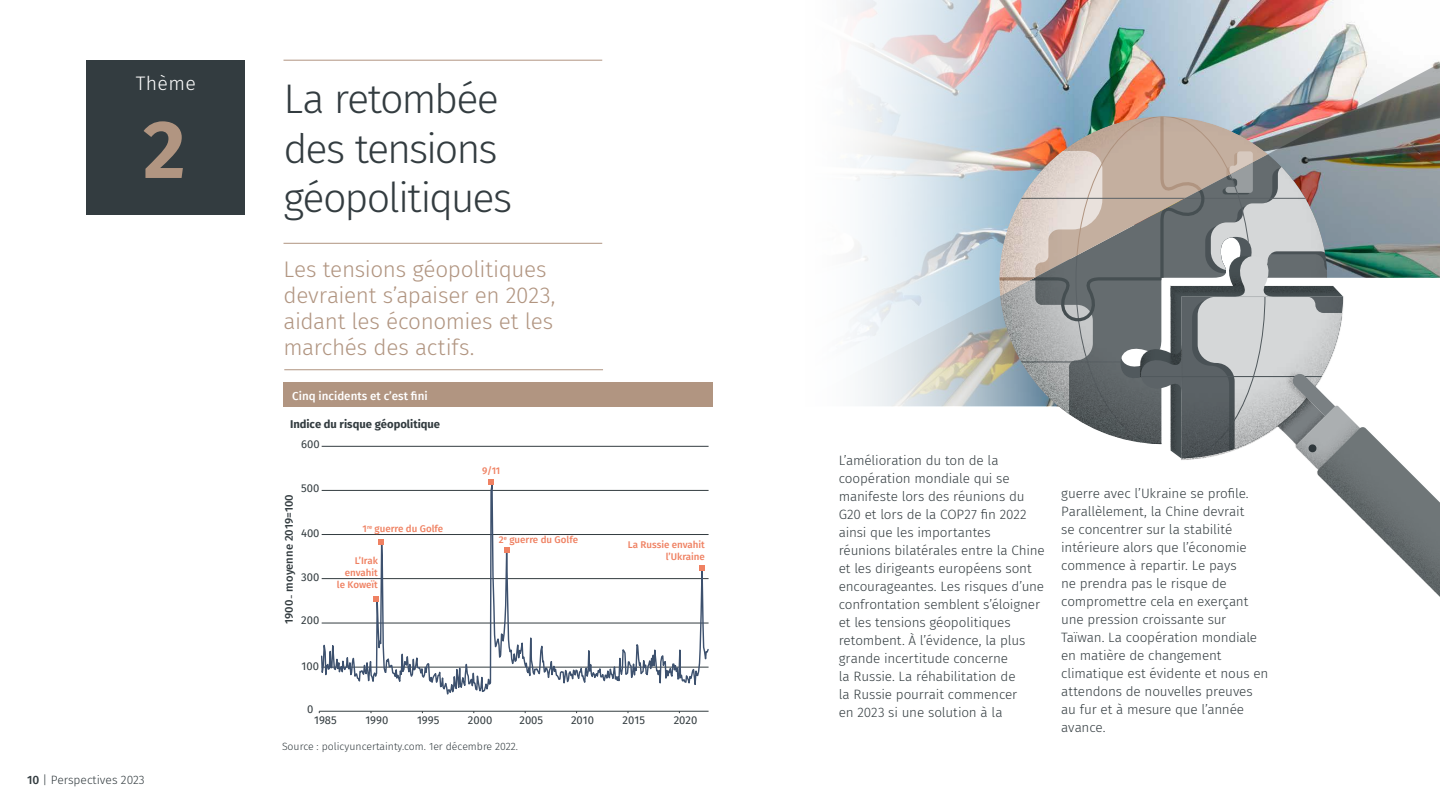
<style>
.page{position:relative;width:1440px;height:810px;background:#fff}
.page>*{position:absolute;margin:0;border:0;box-sizing:border-box;transform-origin:0 0}
.t1{font:700 82.05px "Fira Sans";color:#b19581}
.t2{font:300 41.25px/49.5px "Fira Sans";letter-spacing:-.05em;color:#333c40}
.t3{font:300 22.5px/26.2px "Fira Sans";letter-spacing:-.015em;color:#b19581}
.t4{font:300 19.5px "Fira Sans";letter-spacing:.02em;color:#fff}
.t5{font:300 13.5px/18px "Fira Sans";letter-spacing:-.01em;color:#333c40}
.t6{font:300 12px "Fira Sans";color:#333c40}
.t7{font:500 11.55px "Fira Sans";color:#fff}
.t8{font:11.25px "Fira Sans";color:#333c40}
.t9{font:700 11.25px "Fira Sans";color:#333c40}
.t10{font:500 11.25px "Fira Sans";color:#333c40}
.t11{font:300 10.5px "Fira Sans";color:#333c40}
.t12{font:500 9.75px/11.7px "Fira Sans";color:#ef8162;text-align:right}
.s1{font-weight:500}
.s2{font-weight:400}
</style>
<div class="page">
<hr style="left:284px;top:370px;width:319px;height:1px;background:#b19581">
<div style="left:87px;top:60px;width:158px;height:155px;background:#333c40"></div>
<div style="left:283px;top:382px;width:429px;height:25px;background:#b19581"></div>
<hr style="left:322px;top:446px;width:387px;height:1px;background:#333c40">
<svg style="left:319px;top:479px;width:390px;height:234px"></svg>
<img style="left:1072px;top:0;width:368px;height:63px">
<img style="left:1072px;top:63px;width:368px;height:54px">
<svg style="left:853px;top:0;width:219px;height:407px"></svg>
<svg style="left:1000px;top:117px;width:440px;height:480px"></svg>
<img style="left:1306px;top:416px;width:134px;height:129px">
<hr style="left:284px;top:60px;width:318px;height:1px;background:#b19581">
<hr style="left:284px;top:243px;width:318px;height:1px;background:#b19581">
<h3 class="t4" style="left:136px;top:69px;width:62px">Thème</h3>
<h1 class="t1" style="left:143px;top:80px;width:44px">2</h1>
<p class="t6" style="left:27px;top:771px;width:119px"><span class="s1">10</span> | Perspectives 2023</p>
<h2 class="t2" style="left:284px;top:74px;width:230px">La retombée des tensions géopolitiques</h2>
<h3 class="t3" style="left:284px;top:255px;width:273px">Les tensions géopolitiques devraient s’apaiser en 2023, aidant les économies et les marchés des actifs.</h3>
<p class="t7" style="left:292px;top:387px;width:137px">Cinq incidents et c’est fini</p>
<p class="t9" style="left:290px;top:415px;width:152px">Indice du risque géopolitique</p>
<p class="t8" style="left:301px;top:436px;width:20px">600</p>
<p class="t8" style="left:301px;top:480px;width:20px">500</p>
<p class="t10" style="left:280px;top:624px;width:131px;rotate:-90deg">1900<span class="s2">-</span> moyenne 2019=100</p>
<p class="t8" style="left:301px;top:524px;width:20px">400</p>
<p class="t8" style="left:301px;top:569px;width:20px">300</p>
<p class="t8" style="left:301px;top:612px;width:20px">200</p>
<p class="t8" style="left:302px;top:657px;width:19px">100</p>
<p class="t8" style="left:307px;top:700px;width:8px">0</p>
<p class="t12" style="left:363px;top:522px;width:82px">1<sup>re</sup> guerre du Golfe</p>
<p class="t12" style="left:337px;top:555px;width:43px">L’Irak envahit le Koweït</p>
<p class="t12" style="left:482px;top:464px;width:20px">9/11</p>
<p class="t12" style="left:499px;top:533px;width:81px">2<sup>e</sup> guerre du Golfe</p>
<p class="t12" style="left:628px;top:538px;width:79px">La Russie envahit l’Ukraine</p>
<p class="t8" style="left:314px;top:712px;width:24px">1985</p>
<p class="t8" style="left:365px;top:712px;width:24px">1990</p>
<p class="t8" style="left:417px;top:712px;width:24px">1995</p>
<p class="t8" style="left:468px;top:712px;width:26px">2000</p>
<p class="t8" style="left:519px;top:712px;width:25px">2005</p>
<p class="t8" style="left:571px;top:712px;width:24px">2010</p>
<p class="t8" style="left:623px;top:712px;width:24px">2015</p>
<p class="t8" style="left:674px;top:712px;width:25px">2020</p>
<p class="t11" style="left:282px;top:739px;width:238px">Source : policyuncertainty.com. 1er décembre 2022.</p>
<p class="t5" style="left:839px;top:451px;width:208px">L’amélioration du ton de la coopération mondiale qui se manifeste lors des réunions du<br>G20 et lors de la COP27 fin 2022 ainsi que les importantes réunions bilatérales entre la Chine et les dirigeants européens sont encourageantes. Les risques d’une confrontation semblent s’éloigner et les tensions géopolitiques retombent. À l’évidence, la plus grande incertitude concerne<br>la Russie. La réhabilitation de<br>la Russie pourrait commencer<br>en 2023 si une solution à la</p>
<p class="t5" style="left:1061px;top:484px;width:209px">guerre avec l’Ukraine se profile.<br>Parallèlement, la Chine devrait<br>se concentrer sur la stabilité intérieure alors que l’économie commence à repartir. Le pays<br>ne prendra pas le risque de compromettre cela en exerçant une pression croissante sur<br>Taïwan. La coopération mondiale en matière de changement climatique est évidente et nous en attendons de nouvelles preuves au fur et à mesure que l’année avance.</p>
</div>
